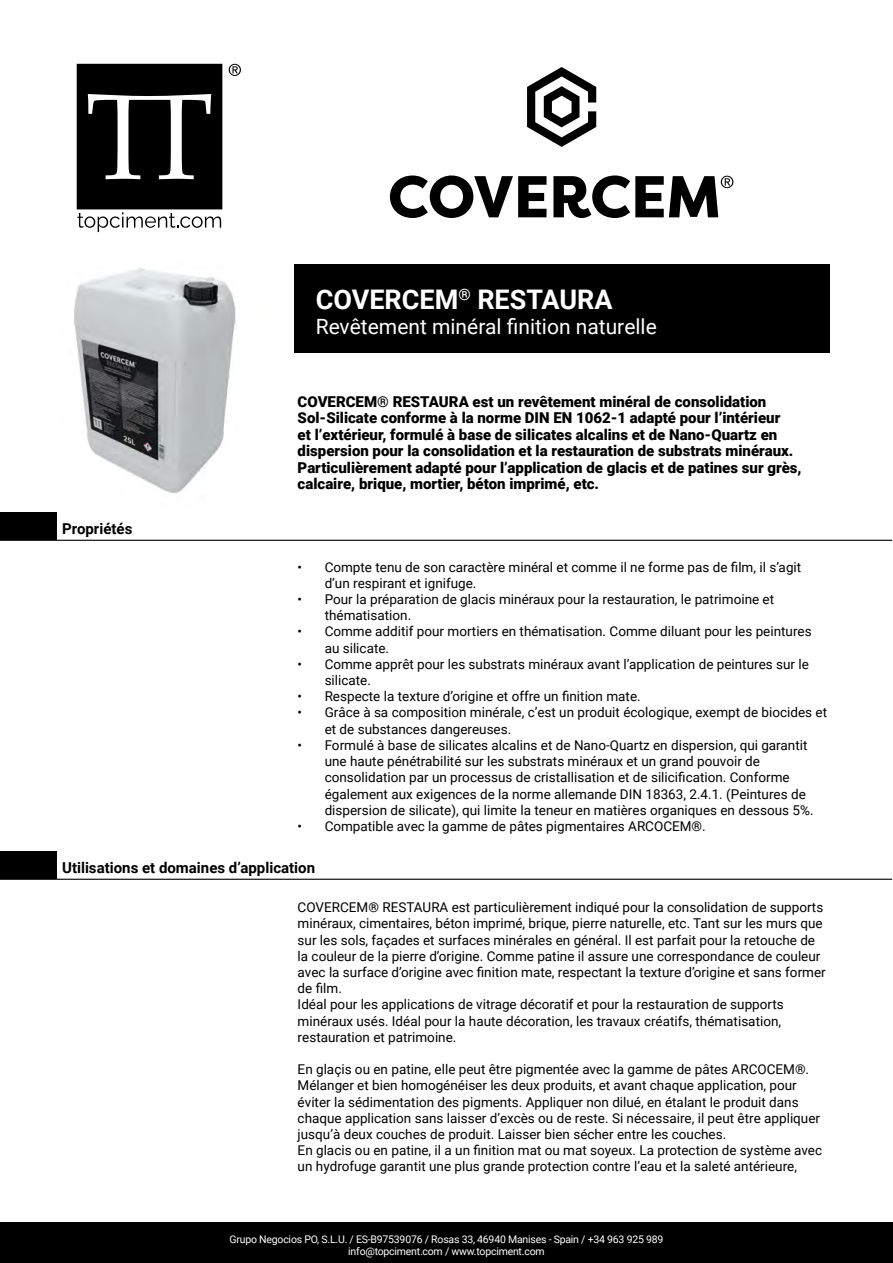
<style>
.page{position:relative;width:893px;height:1263px;background:#fff}
.page>*{position:absolute;margin:0;border:0;box-sizing:border-box;transform-origin:0 0}
.t1{font:700 27px "Roboto";color:#fff}
.t2{font:21px "Roboto";color:#fff}
.t3{font:900 15px/16.5px "Roboto";color:#000}
.t4{font:700 15px "Roboto";color:#000}
.t5{font:13.5px/16.2px "Roboto";color:#000}
.t6{font:10.5px/12px "Roboto";letter-spacing:-.02em;color:#fff;text-align:center}
</style>
<div class="page">
<div style="left:0;top:1222px;width:893px;height:41px;background:#000"></div>
<img style="left:74px;top:268px;width:163px;height:226px">
<div style="left:294px;top:264px;width:535px;height:88px;background:#000"></div>
<svg style="left:77px;top:64px;width:145px;height:168px"></svg>
<svg style="left:229px;top:64px;width:12px;height:12px"></svg>
<svg style="left:527px;top:67px;width:69px;height:80px"></svg>
<svg style="left:390px;top:175px;width:156px;height:43px"></svg>
<svg style="left:553px;top:175px;width:180px;height:43px"></svg>
<div style="left:0;top:512px;width:56px;height:28px;background:#000"></div>
<hr style="left:0;top:540px;width:56px;height:1px;background:#000">
<hr style="left:56px;top:540px;width:836px;height:1px;background:#000">
<div style="left:0;top:851px;width:56px;height:28px;background:#000"></div>
<hr style="left:0;top:879px;width:56px;height:1px;background:#000">
<hr style="left:56px;top:879px;width:836px;height:1px;background:#000">
<h1 class="t1" style="left:316px;top:281px;width:298px">COVERCEM<sup>®</sup> RESTAURA</h1>
<h2 class="t2" style="left:316px;top:312px;width:343px">Revêtement minéral finition naturelle</h2>
<p class="t4" style="left:62px;top:518px;width:72px">Propriétés</p>
<p class="t3" style="left:298px;top:393px;width:505px">COVERCEM® RESTAURA est un revêtement minéral de consolidation Sol-Silicate conforme à la norme DIN EN 1062-1 adapté pour l’intérieur<br>et l’extérieur, formulé à base de silicates alcalins et de Nano-Quartz en dispersion pour la consolidation et la restauration de substrats minéraux.<br>Particulièrement adapté pour l’application de glacis et de patines sur grès, calcaire, brique, mortier, béton imprimé, etc.</p>
<p class="t5" style="left:325px;top:558px;width:478px;text-indent:-27px">• Compte tenu de son caractère minéral et comme il ne forme pas de film, il s’agit d’un respirant et ignifuge.</p>
<p class="t5" style="left:325px;top:591px;width:451px;text-indent:-27px">• Pour la préparation de glacis minéraux pour la restauration, le patrimoine et thématisation.</p>
<p class="t5" style="left:325px;top:623px;width:489px;text-indent:-27px">• Comme additif pour mortiers en thématisation. Comme diluant pour les peintures au silicate.</p>
<p class="t5" style="left:325px;top:655px;width:486px;text-indent:-27px">• Comme apprêt pour les substrats minéraux avant l’application de peintures sur le silicate.</p>
<p class="t5" style="left:298px;top:688px;width:345px">• Respecte la texture d’origine et offre un finition mate.</p>
<p class="t5" style="left:325px;top:704px;width:504px;text-indent:-27px">• Grâce à sa composition minérale, c’est un produit écologique, exempt de biocides et et de substances dangereuses.</p>
<p class="t5" style="left:325px;top:736px;width:490px;text-indent:-27px">• Formulé à base de silicates alcalins et de Nano-Quartz en dispersion, qui garantit une haute pénétrabilité sur les substrats minéraux et un grand pouvoir de consolidation par un processus de cristallisation et de silicification. Conforme également aux exigences de la norme allemande DIN 18363, 2.4.1. (Peintures de dispersion de silicate), qui limite la teneur en matières organiques en dessous 5%.</p>
<p class="t5" style="left:298px;top:817px;width:410px">• Compatible avec la gamme de pâtes pigmentaires ARCOCEM®.</p>
<p class="t4" style="left:62px;top:857px;width:254px">Utilisations et domaines d’application</p>
<p class="t5" style="left:298px;top:899px;width:530px">COVERCEM® RESTAURA est particulièrement indiqué pour la consolidation de supports minéraux, cimentaires, béton imprimé, brique, pierre naturelle, etc. Tant sur les murs que sur les sols, façades et surfaces minérales en général. Il est parfait pour la retouche de la couleur de la pierre d’origine. Comme patine il assure une correspondance de couleur avec la surface d’origine avec finition mate, respectant la texture d’origine et sans former de film.<br>Idéal pour les applications de vitrage décoratif et pour la restauration de supports minéraux usés. Idéal pour la haute décoration, les travaux créatifs, thématisation, restauration et patrimoine.</p>
<p class="t5" style="left:298px;top:1061px;width:526px">En glaçis ou en patine, elle peut être pigmentée avec la gamme de pâtes ARCOCEM®.<br>Mélanger et bien homogénéiser les deux produits, et avant chaque application, pour éviter la sédimentation des pigments. Appliquer non dilué, en étalant le produit dans chaque application sans laisser d’excès ou de reste. Si nécessaire, il peut être appliquer jusqu’à deux couches de produit. Laisser bien sécher entre les couches.<br>En glacis ou en patine, il a un finition mat ou mat soyeux. La protection de système avec un hydrofuge garantit une plus grande protection contre l’eau et la saleté antérieure,</p>
<p class="t6" style="left:230px;top:1233px;width:435px">Grupo Negocios PO, S.L.U. / ES-B97539076 / Rosas 33, 46940 Manises - Spain / +34 963 925 989 info@topciment.com / www.topciment.com</p>
</div>
